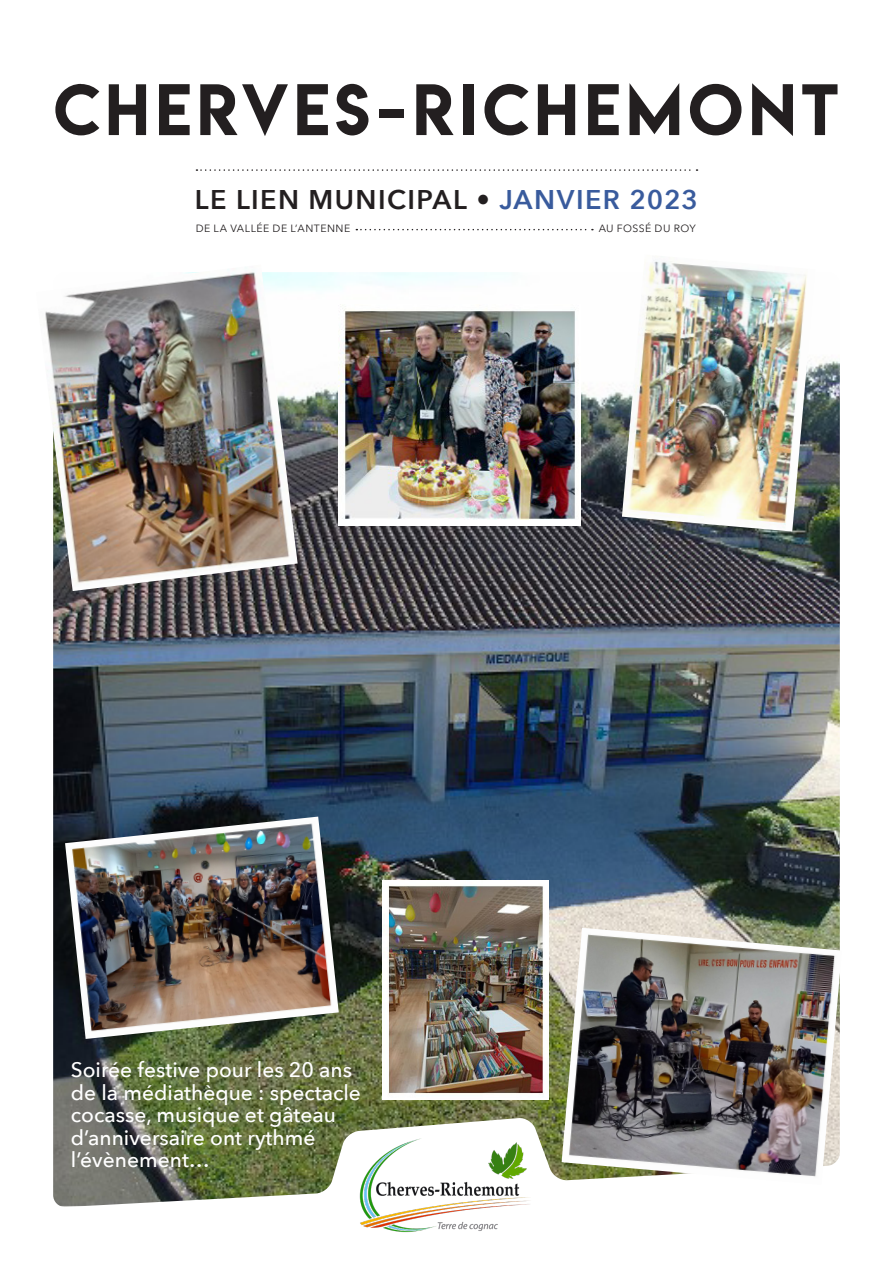
<style>
.page{position:relative;width:893px;height:1263px;background:#fff}
.page>*{position:absolute;margin:0;border:0;box-sizing:border-box;transform-origin:0 0}
.t1{font:64.5px "Lemon Milk";letter-spacing:.095em;color:#231f20}
.t2{font:600 27px "Avenir Next";letter-spacing:.055em;color:#231f20}
.t3{font:500 21px/22.5px "Avenir Next";color:#fff}
.t4{font:10.5px "Avenir Next";letter-spacing:.045em;color:#231f20}
.s1{color:#395b9d}
</style>
<div class="page">
<img style="left:53px;top:272px;width:787px;height:935px">
<svg style="left:356px;top:229px;width:237px;height:1px"></svg>
<svg style="left:196px;top:169px;width:501px;height:2px"></svg>
<img style="left:357px;top:1131px;width:179px;height:102px">
<img style="left:45px;top:267px;width:253px;height:324px">
<img style="left:622px;top:261px;width:193px;height:270px">
<img style="left:339px;top:304px;width:242px;height:221px">
<img style="left:65px;top:816px;width:274px;height:223px">
<img style="left:562px;top:928px;width:278px;height:257px">
<img style="left:383px;top:881px;width:165px;height:218px">
<p class="t1" style="left:54px;top:64px;width:786px">CHERVES-RICHEMONT</p>
<p class="t2" style="left:195px;top:177px;width:504px">LE LIEN MUNICIPAL • <span class="s1">JANVIER 2023</span></p>
<p class="t4" style="left:196px;top:219px;width:156px">DE LA VALLÉE DE L’ANTENNE</p>
<p class="t4" style="left:599px;top:219px;width:99px">AU FOSSÉ DU ROY</p>
<p class="t3" style="left:71px;top:1058px;width:283px">Soirée festive pour les 20 ans</p>
<p class="t3" style="left:71px;top:1080px;width:292px">de la médiathèque : spectacle cocasse, musique et gâteau d’anniversaire ont rythmé l’évènement…</p>
</div>
